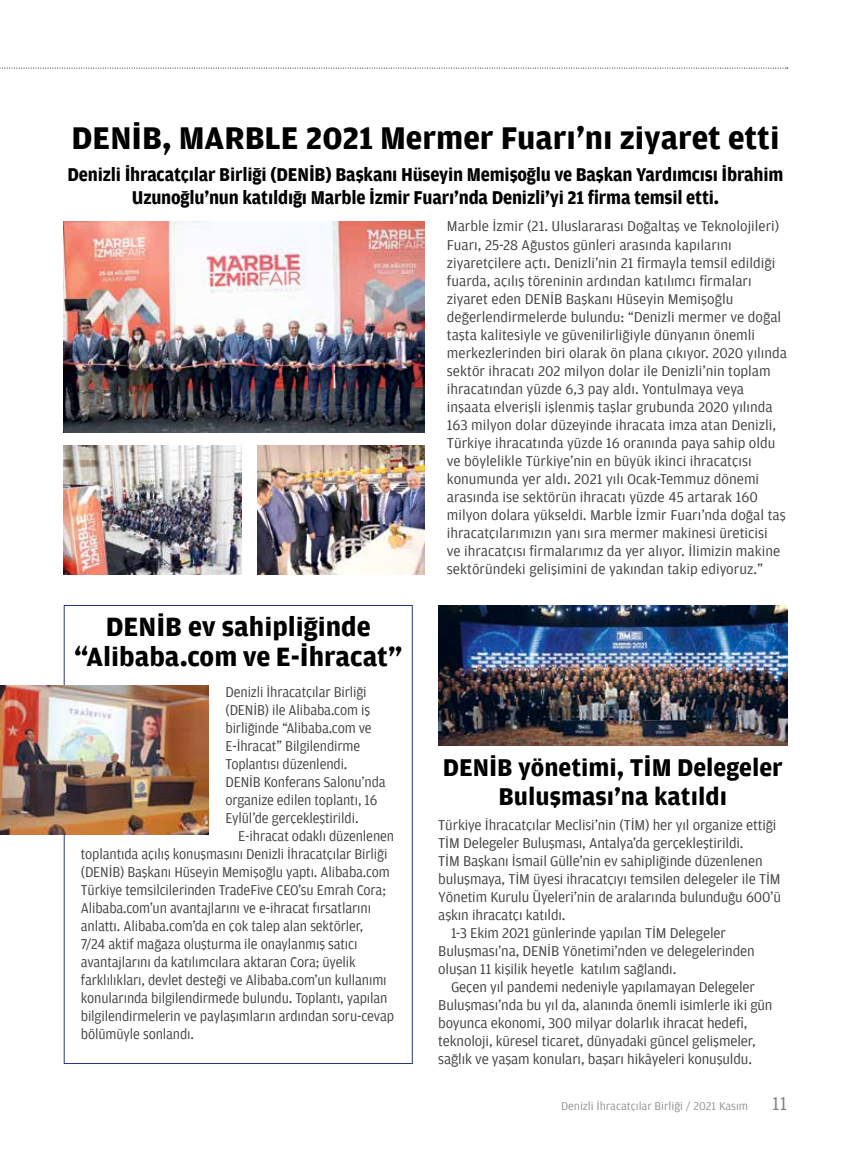
<style>
.page{position:relative;width:851px;height:1149px;background:#fff}
.page>*{position:absolute;margin:0;border:0;box-sizing:border-box;transform-origin:0 0}
.t1{font:700 33px "Amplitude Bold Z";color:#000}
.t2{font:700 27.9px/30.5px "Amplitude Bold Z";color:#000;text-align:center}
.t3{font:700 25.5px/28.5px "Amplitude Bold Z";color:#000;text-align:center}
.t4{font:700 19.5px/22.5px "Amplitude Bold Z";letter-spacing:-.01em;color:#000;text-align:center;scale:.93 1}
.t5{font:15px/18px "Amplitude Book Z";letter-spacing:-.01em;color:#414042}
.t6{font:15px/18px "Amplitude Book Z";letter-spacing:-.01em;color:#414042;scale:.95 1}
.t7{font:12px "Amplitude Book Z";color:#939598}
.s1{font-size:19.5px;color:#808285}
</style>
<div class="page">
<svg style="left:0;top:68px;width:787px;height:1px"></svg>
<img style="left:64px;top:222px;width:360px;height:211px">
<img style="left:64px;top:445px;width:178px;height:129px">
<img style="left:258px;top:445px;width:166px;height:129px">
<img style="left:0;top:685px;width:208px;height:149px">
<img style="left:438px;top:605px;width:349px;height:140px">
<h1 class="t1" style="left:71px;top:120px;width:709px">DENİB, MARBLE 2021 Mermer Fuarı’nı ziyaret etti</h1>
<h3 class="t4" style="left:67px;top:164px;width:771px">Denizli İhracatçılar Birliği (DENİB) Başkanı Hüseyin Memişoğlu ve Başkan Yardımcısı İbrahim<br>Uzunoğlu’nun katıldığı Marble İzmir Fuarı’nda Denizli’yi 21 firma temsil etti.</h3>
<p class="t5" style="left:447px;top:217px;width:342px">Marble İzmir (21. Uluslararası Doğaltaş ve Teknolojileri)<br>Fuarı, 25-28 Ağustos günleri arasında kapılarını ziyaretçilere açtı. Denizli’nin 21 firmayla temsil edildiği fuarda, açılış töreninin ardından katılımcı firmaları ziyaret eden DENİB Başkanı Hüseyin Memişoğlu değerlendirmelerde bulundu: “Denizli mermer ve doğal taşta kalitesiyle ve güvenilirliğiyle dünyanın önemli merkezlerinden biri olarak ön plana çıkıyor. 2020 yılında sektör ihracatı 202 milyon dolar ile Denizli’nin toplam ihracatından yüzde 6,3 pay aldı. Yontulmaya veya inşaata elverişli işlenmiş taşlar grubunda 2020 yılında 163 milyon dolar düzeyinde ihracata imza atan Denizli, Türkiye ihracatında yüzde 16 oranında paya sahip oldu ve böylelikle Türkiye’nin en büyük ikinci ihracatçısı konumunda yer aldı. 2021 yılı Ocak-Temmuz dönemi arasında ise sektörün ihracatı yüzde 45 artarak 160 milyon dolara yükseldi. Marble İzmir Fuarı’nda doğal taş ihracatçılarımızın yanı sıra mermer makinesi üreticisi<br>ve ihracatçısı firmalarımız da yer alıyor. İlimizin makine sektöründeki gelişimini de yakından takip ediyoruz.”</p>
<h2 class="t2" style="left:74px;top:611px;width:330px">DENİB ev sahipliğinde “Alibaba.com ve E-İhracat”</h2>
<p class="t6" style="left:225px;top:683px;width:170px">Denizli İhracatçılar Birliği (DENİB) ile Alibaba.com iş birliğinde “Alibaba.com ve<br>E-İhracat” Bilgilendirme<br>Toplantısı düzenlendi.<br>DENİB Konferans Salonu’nda organize edilen toplantı, 16<br>Eylül’de gerçekleştirildi.</p>
<p class="t6" style="left:81px;top:827px;width:331px;text-indent:157px">E-ihracat odaklı düzenlenen toplantıda açılış konuşmasını Denizli İhracatçılar Birliği (DENİB) Başkanı Hüseyin Memişoğlu yaptı. Alibaba.com Türkiye temsilcilerinden TradeFive CEO’su Emrah Cora; Alibaba.com’un avantajlarını ve e-ihracat fırsatlarını anlattı. Alibaba.com’da en çok talep alan sektörler,<br>7/24 aktif mağaza oluşturma ile onaylanmış satıcı avantajlarını da katılımcılara aktaran Cora; üyelik farklılıkları, devlet desteği ve Alibaba.com’un kullanımı konularında bilgilendirmede bulundu. Toplantı, yapılan bilgilendirmelerin ve paylaşımların ardından soru-cevap bölümüyle sonlandı.</p>
<h3 class="t3" style="left:442px;top:753px;width:341px">DENİB yönetimi, TİM Delegeler<br>Buluşması’na katıldı</h3>
<p class="t5" style="left:438px;top:815px;width:339px">Türkiye İhracatçılar Meclisi’nin (TİM) her yıl organize ettiği</p>
<p class="t5" style="left:438px;top:833px;width:307px">TİM Delegeler Buluşması, Antalya’da gerçekleştirildi.</p>
<p class="t5" style="left:438px;top:851px;width:326px">TİM Başkanı İsmail Gülle’nin ev sahipliğinde düzenlenen</p>
<p class="t5" style="left:438px;top:869px;width:344px">buluşmaya, TİM üyesi ihracatçıyı temsilen delegeler ile TİM</p>
<p class="t5" style="left:438px;top:887px;width:344px">Yönetim Kurulu Üyeleri’nin de aralarında bulunduğu 600’ü</p>
<p class="t5" style="left:438px;top:905px;width:129px">aşkın ihracatçı katıldı.</p>
<p class="t5" style="left:451px;top:923px;width:276px">1-3 Ekim 2021 günlerinde yapılan TİM Delegeler</p>
<p class="t5" style="left:438px;top:941px;width:318px">Buluşması’na, DENİB Yönetimi’nden ve delegelerinden</p>
<p class="t5" style="left:438px;top:959px;width:239px">oluşan 11 kişilik heyetle katılım sağlandı.</p>
<p class="t5" style="left:451px;top:977px;width:305px">Geçen yıl pandemi nedeniyle yapılamayan Delegeler</p>
<p class="t5" style="left:438px;top:995px;width:336px">Buluşması’nda bu yıl da, alanında önemli isimlerle iki gün</p>
<p class="t5" style="left:438px;top:1013px;width:310px">boyunca ekonomi, 300 milyar dolarlık ihracat hedefi,</p>
<p class="t5" style="left:438px;top:1031px;width:319px">teknoloji, küresel ticaret, dünyadaki güncel gelişmeler,</p>
<p class="t5" style="left:438px;top:1049px;width:315px">sağlık ve yaşam konuları, başarı hikâyeleri konuşuldu.</p>
<p class="t7" style="left:561px;top:1099px;width:228px">Denizli İhracatçılar Birliği / 2021 Kasım <span class="s1">11</span></p>
</div>
